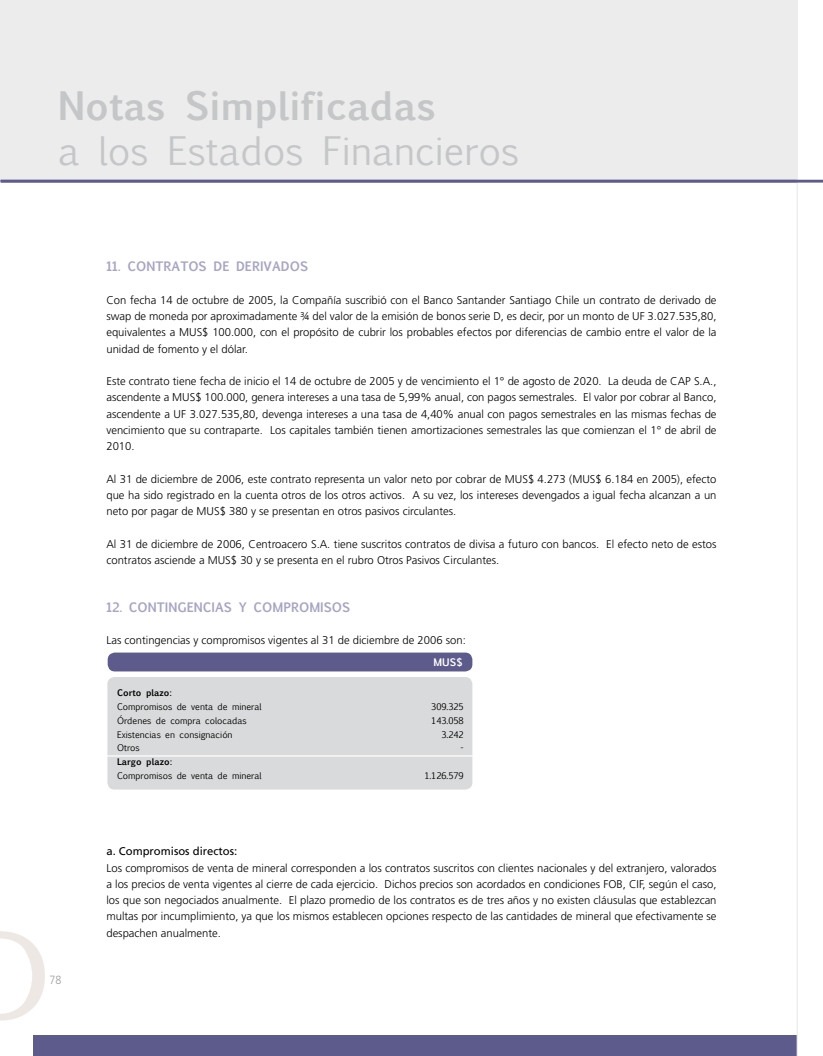
<style>
.page{position:relative;width:823px;height:1056px;background:#fff}
.page>*{position:absolute;margin:0;border:0;box-sizing:border-box;transform-origin:0 0}
.t1{font:37.5px "Euphemia UCAS";color:#c5c6c8}
.t2{font:700 37.5px "Euphemia UCAS";color:#c5c6c8}
.t3{font:700 12.5px "Euphemia UCAS";color:#a7a5c3}
.t4{font:300 11.88px "Frutiger LT Std";color:#9c9d9f;scale:.9 1}
.t5{font:300 11.25px/16.2px "Frutiger LT Std";color:#000;text-align:justify}
.t6{font:11.25px "Frutiger LT Std";color:#000}
.t7{font:700 10px "Euphemia UCAS";color:#fff}
.t8{font:8.75px "Euphemia UCAS";color:#000}
.t9{font:700 8.75px "Euphemia UCAS";color:#000}
</style>
<div class="page">
<svg style="left:0;top:931px;width:45px;height:89px"></svg>
<div style="left:33px;top:1035px;width:789px;height:21px;background:#5d5b8b"></div>
<div style="left:0;top:0;width:822px;height:182px;background:#ececed"></div>
<svg style="left:796px;top:0;width:27px;height:1056px"></svg>
<hr style="left:1px;top:180px;width:821px;height:2px;background:#5d5b8b">
<div style="left:108px;top:653px;width:364px;height:18px;background:#5d5b8b;border-radius:7px"></div>
<div style="left:107px;top:677px;width:365px;height:113px;background:#d9dadb;border-radius:7px"></div>
<hr style="left:106px;top:755px;width:488px;height:2px;background:#fff">
<h1 class="t2" style="left:58px;top:77px;width:378px">Notas Simplificadas</h1>
<h1 class="t1" style="left:58px;top:124px;width:462px">a los Estados Financieros</h1>
<p class="t3" style="left:106px;top:257px;width:203px">11. CONTRATOS DE DERIVADOS</p>
<p class="t5" style="left:106px;top:292px;width:611px">Con fecha 1 4 de octubre de 2005, la Compañía suscribió con el Banco Santander Santiago Chile un contrato de derivado de swap de moneda por aproximadamente ¾ del valor de la emisión de bonos serie D, es decir, por un monto de UF 3.027.535,80, equivalentes a MUS$ 1 00.000, con el propósito de cubrir los probables efectos por diferencias de cambio entre el valor de la unidad de fomento y el dólar.</p>
<p class="t5" style="left:106px;top:373px;width:611px">Este contrato tiene fecha de inicio el 1 4 de octubre de 2005 y de vencimiento el 1 ° de agosto de 2020. La deuda de CAP S.A., ascendente a MUS$ 1 00.000, genera intereses a una tasa de 5,99% anual, con pagos semestrales. El valor por cobrar al Banco, ascendente a UF 3.027.535,80, devenga intereses a una tasa de 4,40% anual con pagos semestrales en las mismas fechas de vencimiento que su contraparte. Los capitales también tienen amortizaciones semestrales las que comienzan el 1 ° de abril de 201 0.</p>
<p class="t5" style="left:106px;top:471px;width:611px">Al 31 de diciembre de 2006, este contrato representa un valor neto por cobrar de MUS$ 4.273 (MUS$ 6.1 84 en 2005), efecto que ha sido registrado en la cuenta otros de los otros activos. A su vez, los intereses devengados a igual fecha alcanzan a un neto por pagar de MUS$ 380 y se presentan en otros pasivos circulantes.</p>
<p class="t5" style="left:106px;top:536px;width:611px">Al 31 de diciembre de 2006, Centroacero S.A. tiene suscritos contratos de divisa a futuro con bancos. El efecto neto de estos contratos asciende a MUS$ 30 y se presenta en el rubro Otros Pasivos Circulantes.</p>
<p class="t3" style="left:106px;top:597px;width:245px">12. CONTINGENCIAS Y COMPROMISOS</p>
<p class="t5" style="left:106px;top:632px;width:361px">Las contingencias y compromisos vigentes al 31 de diciembre de 2006 son:</p>
<p class="t7" style="left:433px;top:655px;width:30px">MUS$</p>
<p class="t9" style="left:117px;top:686px;width:56px">Corto plazo:</p>
<p class="t8" style="left:117px;top:701px;width:146px">Compromisos de venta de mineral</p>
<p class="t8" style="left:431px;top:701px;width:34px">309.325</p>
<p class="t8" style="left:117px;top:714px;width:131px">Órdenes de compra colocadas</p>
<p class="t8" style="left:431px;top:714px;width:34px">143.058</p>
<p class="t8" style="left:117px;top:728px;width:117px">Existencias en consignación</p>
<p class="t8" style="left:441px;top:728px;width:24px">3.242</p>
<p class="t8" style="left:117px;top:742px;width:24px">Otros</p>
<p class="t8" style="left:460px;top:742px;width:5px">-</p>
<p class="t9" style="left:117px;top:755px;width:57px">Largo plazo:</p>
<p class="t8" style="left:117px;top:769px;width:146px">Compromisos de venta de mineral</p>
<p class="t8" style="left:424px;top:769px;width:41px">1.126.579</p>
<p class="t4" style="left:49px;top:973px;width:15px">78</p>
<p class="t6" style="left:106px;top:845px;width:132px">a. Compromisos directos:</p>
<p class="t5" style="left:106px;top:860px;width:611px">Los compromisos de venta de mineral corresponden a los contratos suscritos con clientes nacionales y del extranjero, valorados a los precios de venta vigentes al cierre de cada ejercicio. Dichos precios son acordados en condiciones FOB, CIF, según el caso, los que son negociados anualmente. El plazo promedio de los contratos es de tres años y no existen cláusulas que establezcan multas por incumplimiento, ya que los mismos establecen opciones respecto de las cantidades de mineral que efectivamente se despachen anualmente.</p>
</div>
